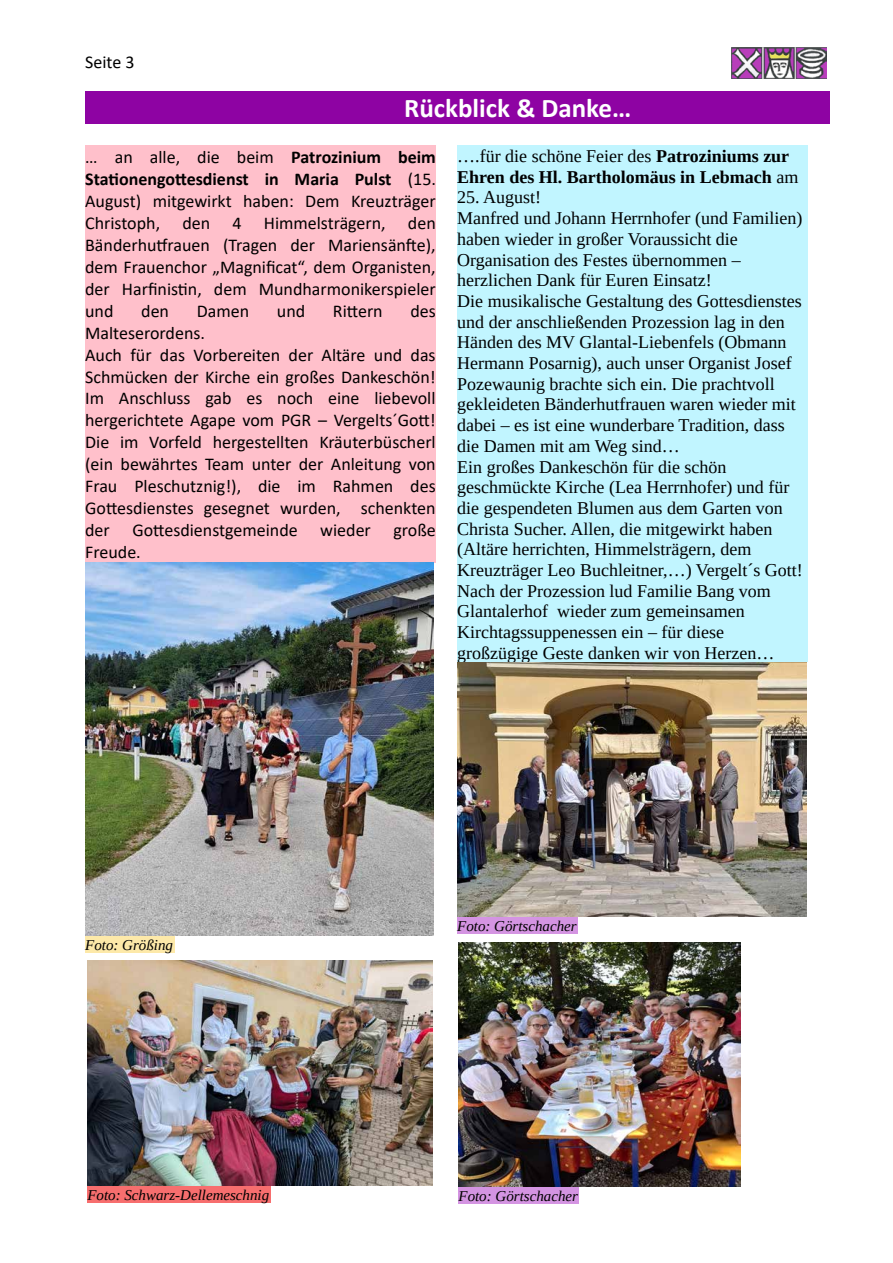
<style>
.page{position:relative;width:893px;height:1263px;background:#fff}
.page>*{position:absolute;margin:0;border:0;box-sizing:border-box;transform-origin:0 0}
.t1{font:700 27px "Calibri";color:#fff}
.t2{font:18px/20.7px "Liberation Serif";color:#000}
.t3{font:18px/22px "Calibri";color:#000;text-align:justify}
.t4{font:700 18px/20.7px "Liberation Serif";color:#000}
.t5{font:italic 15px "Liberation Serif";color:#000}
.s1{font-weight:700}
.s2{font-weight:400}
</style>
<div class="page">
<div style="left:85px;top:145px;width:351px;height:198px;background:#ffc0cb"></div>
<div style="left:85px;top:343px;width:351px;height:220px;background:#ffc0cb"></div>
<div style="left:457px;top:145px;width:351px;height:62px;background:#c1f5ff"></div>
<div style="left:457px;top:207px;width:351px;height:83px;background:#c1f5ff"></div>
<div style="left:457px;top:290px;width:351px;height:166px;background:#c1f5ff"></div>
<div style="left:457px;top:456px;width:351px;height:124px;background:#c1f5ff"></div>
<div style="left:457px;top:580px;width:351px;height:83px;background:#c1f5ff"></div>
<div style="left:85px;top:91px;width:53px;height:33px;background:#8e03a3"></div>
<div style="left:138px;top:91px;width:53px;height:33px;background:#8e03a3"></div>
<div style="left:191px;top:91px;width:54px;height:33px;background:#8e03a3"></div>
<div style="left:245px;top:91px;width:53px;height:33px;background:#8e03a3"></div>
<div style="left:298px;top:91px;width:53px;height:33px;background:#8e03a3"></div>
<div style="left:351px;top:91px;width:53px;height:33px;background:#8e03a3"></div>
<div style="left:404px;top:91px;width:112px;height:33px;background:#8e03a3"></div>
<div style="left:516px;top:91px;width:25px;height:33px;background:#8e03a3"></div>
<div style="left:541px;top:91px;width:90px;height:33px;background:#8e03a3"></div>
<div style="left:631px;top:91px;width:39px;height:33px;background:#8e03a3"></div>
<div style="left:670px;top:91px;width:53px;height:33px;background:#8e03a3"></div>
<div style="left:723px;top:91px;width:53px;height:33px;background:#8e03a3"></div>
<div style="left:776px;top:91px;width:53px;height:33px;background:#8e03a3"></div>
<div style="left:85px;top:936px;width:89px;height:17px;background:#fde9a9"></div>
<div style="left:457px;top:917px;width:121px;height:17px;background:#d494e2"></div>
<img style="left:85px;top:563px;width:348px;height:373px">
<img style="left:457px;top:663px;width:349px;height:253px">
<div style="left:458px;top:1187px;width:121px;height:17px;background:#d494e2"></div>
<img style="left:458px;top:942px;width:283px;height:244px">
<div style="left:87px;top:1186px;width:184px;height:17px;background:#f76e6e"></div>
<img style="left:87px;top:961px;width:346px;height:225px">
<img style="left:732px;top:47px;width:94px;height:31px">
<p class="t3" style="left:85px;top:52px;width:51px">Seite 3</p>
<h1 class="t1" style="left:404px;top:99px;width:228px">Rückblick &amp; Danke…</h1>
<p class="t3" style="left:85px;top:146px;width:352px">… an alle, die beim <span class="s1">Patrozinium beim Stationengottesdienst in Maria Pulst</span> (15.<br>August) mitgewirkt haben: Dem Kreuzträger Christoph, den 4 Himmelsträgern, den Bänderhutfrauen (Tragen der Mariensänfte), dem Frauenchor „Magnificat“, dem Organisten, der Harfinistin, dem Mundharmonikerspieler und</p>
<p class="t4" style="left:457px;top:145px;width:343px"><span class="s2">….für die schöne Feier des</span> Patroziniums zur<br>Ehren des Hl. Bartholomäus in Lebmach <span class="s2">am</span></p>
<p class="t2" style="left:457px;top:189px;width:347px">25. August!<br>Manfred und Johann Herrnhofer (und Familien) haben wieder in großer Voraussicht die Organisation des Festes übernommen – herzlichen Dank für Euren Einsatz!<br>Die musikalische Gestaltung des Gottesdienstes und der anschließenden Prozession lag in den Händen des MV Glantal-Liebenfels (Obmann Hermann Posarnig), auch unser Organist Josef Pozewaunig brachte sich ein. Die prachtvoll gekleideten Bänderhutfrauen waren wieder mit dabei – es ist eine wunderbare Tradition, dass die Damen mit am Weg sind…<br>Ein großes Dankeschön für die schön geschmückte Kirche (Lea Herrnhofer) und für die gespendeten Blumen aus dem Garten von Christa Sucher. Allen, die mitgewirkt haben (Altäre herrichten, Himmelsträgern, dem Kreuzträger Leo Buchleitner,…) Vergelt´s Gott!<br>Nach der Prozession lud Familie Bang vom Glantalerhof wieder zum gemeinsamen Kirchtagssuppenessen ein – für diese großzügige Geste danken wir von Herzen…</p>
<p class="t3" style="left:141px;top:300px;width:29px">den</p>
<p class="t3" style="left:197px;top:300px;width:54px">Damen</p>
<p class="t3" style="left:277px;top:300px;width:30px">und</p>
<p class="t3" style="left:333px;top:300px;width:51px">Rittern</p>
<p class="t3" style="left:410px;top:300px;width:27px">des</p>
<p class="t3" style="left:85px;top:322px;width:352px;text-align:left">Malteserordens.<br>Auch für das Vorbereiten der Altäre und das Schmücken der Kirche ein großes Dankeschön!<br>Im Anschluss gab es noch eine liebevoll hergerichtete Agape vom PGR – Vergelts´Gott!<br>Die im Vorfeld hergestellten Kräuterbüscherl (ein bewährtes Team unter der Anleitung von Frau Pleschutznig!), die im Rahmen des Gottesdienstes gesegnet wurden, schenkten der Gottesdienstgemeinde wieder große Freude.</p>
<p class="t5" style="left:85px;top:939px;width:89px">Foto: Größing</p>
<p class="t5" style="left:457px;top:920px;width:121px">Foto: Görtschacher</p>
<p class="t5" style="left:87px;top:1189px;width:183px">Foto: Schwarz-Dellemeschnig</p>
<p class="t5" style="left:458px;top:1190px;width:121px">Foto: Görtschacher</p>
</div>
